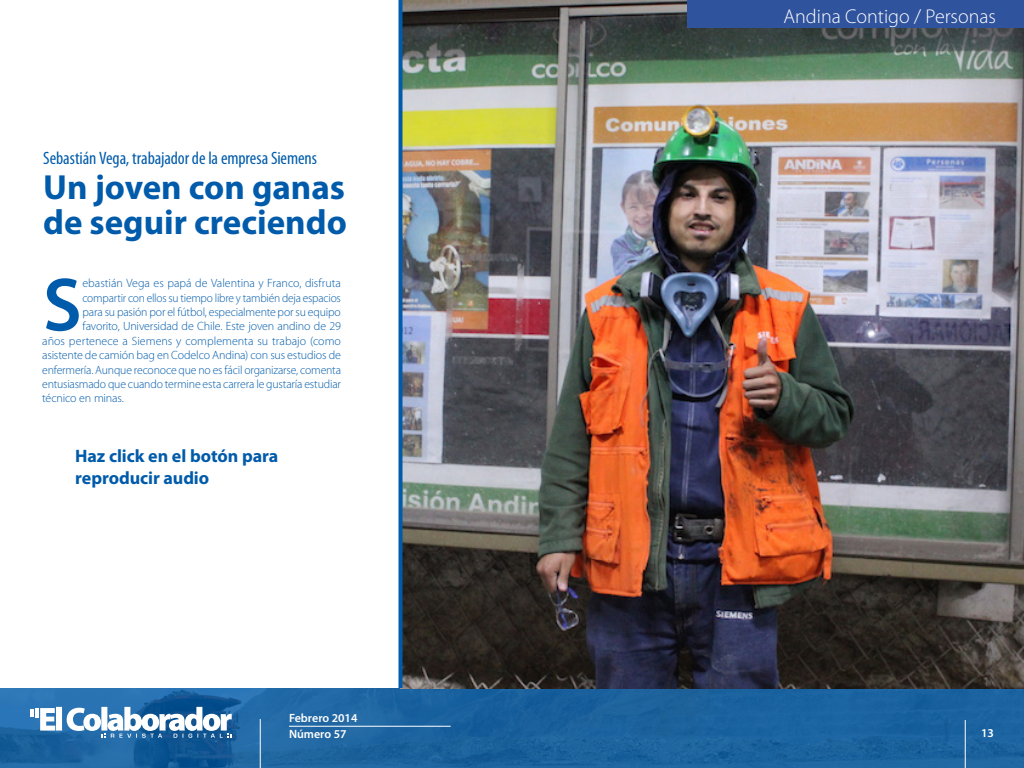
<style>
.page{position:relative;width:1024px;height:768px;background:#fff}
.page>*{position:absolute;margin:0;border:0;box-sizing:border-box;transform-origin:0 0}
.t1{font:600 76.1px "Myriad Pro";color:#005baa}
.t2{font:700 35px/35px "Myriad Pro";color:#005baa}
.t3{font:300 20px "Myriad Pro";color:#fff}
.t4{font:condensed 18px "Myriad Pro";letter-spacing:-.005em;color:#005baa}
.t5{font:700 18px/21.6px "Myriad Pro";letter-spacing:-.005em;color:#005baa}
.t6{font:300 12px "Myriad Pro";letter-spacing:-.01em;color:#005baa}
.t7{font:300 12px "Myriad Pro";letter-spacing:-.01em;color:#005baa;scale:.96 1}
.t8{font:600 12px "Myriad Pro";color:#fff}
</style>
<div class="page">
<img style="left:0;top:688px;width:1024px;height:80px">
<hr style="left:965px;top:720px;width:1px;height:48px;background:#fff">
<hr style="left:260px;top:719px;width:1px;height:49px;background:#fff">
<svg style="left:30px;top:707px;width:202px;height:31px"></svg>
<hr style="left:289px;top:726px;width:162px;height:1px;background:#fff">
<img style="left:403px;top:0;width:621px;height:688px">
<svg style="left:399px;top:0;width:4px;height:688px;background:#0e5ea3"></svg>
<div style="left:687px;top:0;width:337px;height:28px;background:#30539e"></div>
<h3 class="t4" style="left:43px;top:147px;width:275px">Sebastián Vega, trabajador de la empresa Siemens</h3>
<h2 class="t2" style="left:43px;top:168px;width:305px">Un joven con ganas de seguir creciendo</h2>
<h1 class="t1" style="left:43px;top:256px;width:40px">S</h1>
<p class="t6" style="left:82px;top:276px;width:260px">ebastián Vega es papá de Valentina y Franco, disfruta</p>
<p class="t7" style="left:82px;top:290px;width:271px">compartir con ellos su tiempo libre y también deja espacios</p>
<p class="t6" style="left:82px;top:305px;width:260px">para su pasión por el fútbol, especialmente por su equipo</p>
<p class="t6" style="left:82px;top:319px;width:260px">favorito, Universidad de Chile. Este joven andino de 29</p>
<p class="t6" style="left:42px;top:334px;width:300px">años pertenece a Siemens y complementa su trabajo (como</p>
<p class="t6" style="left:42px;top:348px;width:300px">asistente de camión bag en Codelco Andina) con sus estudios de</p>
<p class="t6" style="left:42px;top:362px;width:300px">enfermería. Aunque reconoce que no es fácil organizarse, comenta</p>
<p class="t6" style="left:42px;top:377px;width:300px">entusiasmado que cuando termine esta carrera le gustaría estudiar</p>
<p class="t6" style="left:42px;top:391px;width:83px">técnico en minas.</p>
<h3 class="t5" style="left:75px;top:445px;width:205px">Haz click en el botón para reproducir audio</h3>
<p class="t8" style="left:289px;top:710px;width:70px">Febrero 2014</p>
<h3 class="t3" style="left:784px;top:4px;width:214px">Andina Contigo / Personas</h3>
<p class="t8" style="left:289px;top:726px;width:59px">Número 57</p>
<p class="t8" style="left:981px;top:725px;width:14px">13</p>
</div>
